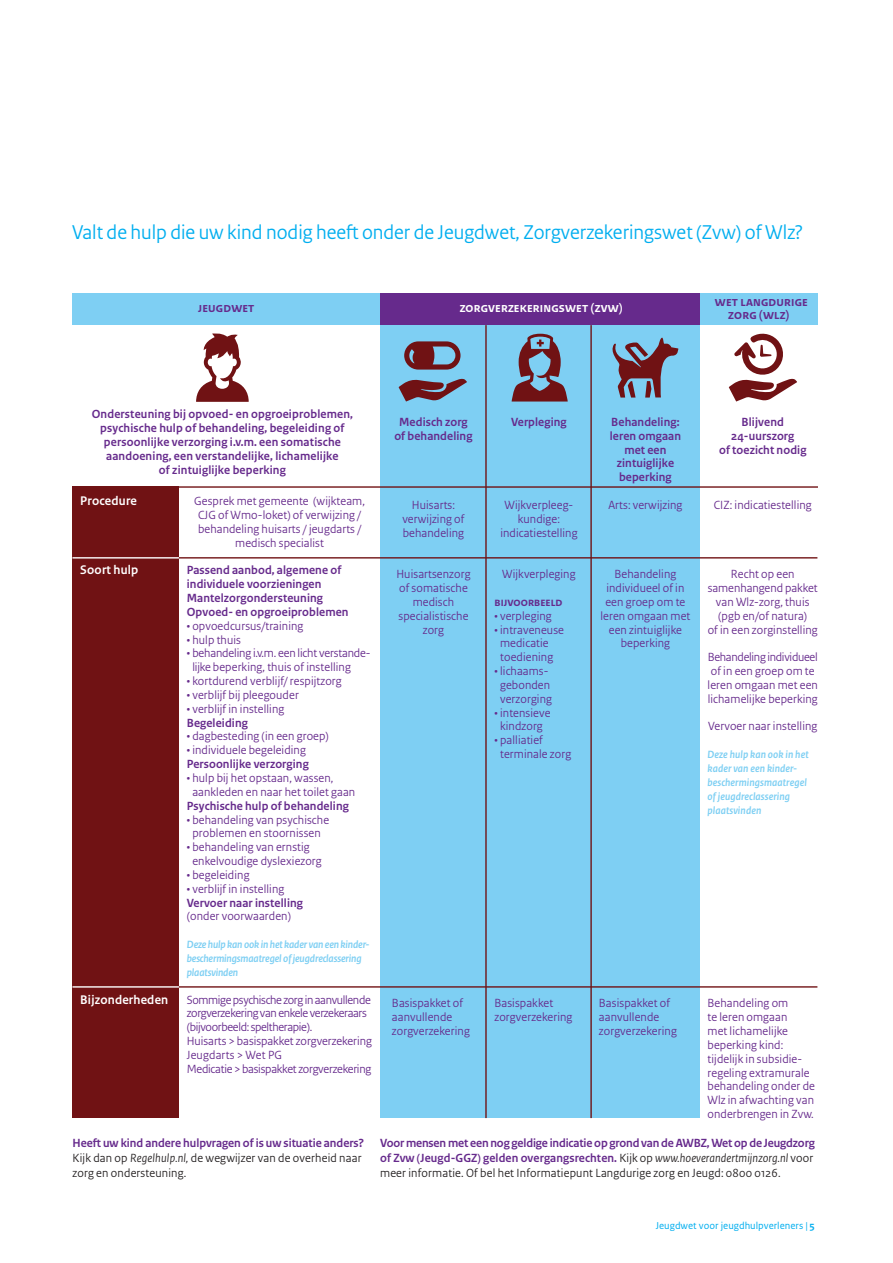
<style>
.page{position:relative;width:893px;height:1263px;background:#fff}
.page>*{position:absolute;margin:0;border:0;box-sizing:border-box;transform-origin:0 0}
.t1{font:21px "Rijksoverheid Sans Heading";color:#00aeef}
.t2{font:700 13.8px/12.5px "Rijksoverheid Sans Heading";letter-spacing:.075em;color:#662a8c;text-align:center}
.t3{font:700 13.8px "Rijksoverheid Sans Heading";letter-spacing:.045em;color:#fff}
.t4{font:700 13.2px "Rijksoverheid Sans Heading";letter-spacing:.015em;color:#fff}
.t5{font:12.45px/13.8px "Rijksoverheid Sans Heading";letter-spacing:.01em;color:#662a8c;text-align:center}
.t6{font:700 12.45px/13.8px "Rijksoverheid Sans Heading";letter-spacing:.01em;color:#662a8c;text-align:center}
.t7{font:700 12.45px/15.1px "Rijksoverheid Sans Heading";letter-spacing:-.01em;color:#662a8c}
.t8{font:12.45px/13.8px "Rijksoverheid Sans Heading";letter-spacing:-.025em;color:#662a8c}
.t9{font:12.45px/15.1px "Rijksoverheid Sans Heading";letter-spacing:.015em;color:#231f20}
.t10{font:12.45px/13.8px "Rijksoverheid Sans Heading";letter-spacing:-.01em;color:#662a8c}
.t11{font:italic 700 11.1px/13.8px "Rijksoverheid Sans Heading";color:#7ecff3}
.t12{font:10.5px "Rijksoverheid Sans Text";color:#00aeef}
.s1{font-weight:700;color:#662a8c}
.s2{font-style:italic}
.s3{font-weight:400;color:#231f20}
.s4{font-weight:400;font-style:italic;color:#231f20}
.s5{font-weight:700}
</style>
<div class="page">
<div style="left:72px;top:486px;width:107px;height:632px;background:#701214"></div>
<div style="left:380px;top:296px;width:320px;height:822px;background:#7ecff3"></div>
<div style="left:72px;top:294px;width:308px;height:31px;background:#7ecff3"></div>
<div style="left:700px;top:294px;width:118px;height:31px;background:#7ecff3"></div>
<svg style="left:512px;top:334px;width:56px;height:67px"></svg>
<svg style="left:612px;top:338px;width:67px;height:60px"></svg>
<svg style="left:196px;top:333px;width:53px;height:69px"></svg>
<hr style="left:179px;top:486px;width:639px;height:2px;background:#701214">
<hr style="left:178px;top:557px;width:639px;height:1px;background:#701214">
<hr style="left:72px;top:557px;width:107px;height:1px;background:#fff">
<hr style="left:178px;top:986px;width:639px;height:1px;background:#701214">
<hr style="left:72px;top:986px;width:107px;height:1px;background:#fff">
<div style="left:380px;top:294px;width:320px;height:31px;background:#662a8c"></div>
<hr style="left:590px;top:325px;width:2px;height:793px;background:#701214">
<hr style="left:485px;top:325px;width:2px;height:793px;background:#701214">
<svg style="left:399px;top:378px;width:68px;height:23px"></svg>
<svg style="left:404px;top:341px;width:56px;height:29px"></svg>
<svg style="left:729px;top:333px;width:68px;height:68px"></svg>
<h1 class="t1" style="left:72px;top:220px;width:732px">Valt de hulp die uw kind nodig heeft onder de Jeugdwet, Zorgverzekeringswet (Zvw) of Wlz?</h1>
<p class="t2" style="left:198px;top:302px;width:58px">jeugdwet</p>
<p class="t2" style="left:715px;top:296px;width:94px">wet langdurige zorg (wlz)</p>
<p class="t3" style="left:460px;top:300px;width:164px">zorgverzekeringswet (zvw)</p>
<p class="t6" style="left:92px;top:407px;width:263px">Ondersteuning bij opvoed- en opgroeiproblemen, psychische hulp of behandeling, begeleiding of persoonlijke verzorging i.v.m. een somatische aandoening, een verstandelijke, lichamelijke<br>of zintuiglijke beperking</p>
<p class="t4" style="left:80px;top:493px;width:58px">Procedure</p>
<p class="t4" style="left:80px;top:563px;width:60px">Soort hulp</p>
<p class="t4" style="left:80px;top:992px;width:89px">Bijzonderheden</p>
<p class="t5" style="left:194px;top:494px;width:172px">Gesprek met gemeente (wijkteam,<br>CJG of Wmo-loket) of verwijzing / behandeling huisarts / jeugdarts / medisch specialist</p>
<p class="t6" style="left:187px;top:564px;width:163px;text-align:left">Passend aanbod, algemene of individuele voorzieningen<br>Mantelzorgondersteuning<br>Opvoed- en opgroeiproblemen</p>
<p class="t5" style="left:187px;top:619px;width:118px">• opvoedcursus/training</p>
<p class="t5" style="left:187px;top:633px;width:56px">• hulp thuis</p>
<p class="t10" style="left:192px;top:647px;width:180px;text-indent:-6px">• behandeling i.v.m. een licht verstande&shy;lijke beperking, thuis of instelling</p>
<p class="t5" style="left:187px;top:674px;width:156px">• kortdurend verblijf/ respijtzorg</p>
<p class="t5" style="left:187px;top:688px;width:114px">• verblijf bij pleegouder</p>
<p class="t5" style="left:187px;top:702px;width:99px">• verblijf in instelling</p>
<p class="t6" style="left:187px;top:716px;width:63px">Begeleiding</p>
<p class="t5" style="left:187px;top:730px;width:144px">• dagbesteding (in een groep)</p>
<p class="t5" style="left:187px;top:743px;width:121px">• individuele begeleiding</p>
<p class="t6" style="left:187px;top:757px;width:123px">Persoonlijke verzorging</p>
<p class="t5" style="left:192px;top:771px;width:164px;text-align:left;text-indent:-6px">• hulp bij het opstaan, wassen, aankleden en naar het toilet gaan</p>
<p class="t6" style="left:187px;top:799px;width:164px">Psychische hulp of behandeling</p>
<p class="t5" style="left:187px;top:813px;width:144px">• behandeling van psychische problemen en stoornissen</p>
<p class="t5" style="left:192px;top:840px;width:131px;text-align:left;text-indent:-6px">• behandeling van ernstig enkelvoudige dyslexiezorg</p>
<p class="t5" style="left:187px;top:868px;width:64px">• begeleiding</p>
<p class="t5" style="left:187px;top:882px;width:99px">• verblijf in instelling</p>
<p class="t6" style="left:187px;top:896px;width:118px">Vervoer naar instelling</p>
<p class="t5" style="left:187px;top:910px;width:106px">(onder voorwaarden)</p>
<p class="t11" style="left:187px;top:938px;width:184px">Deze hulp kan ook in het kader van een kinder&shy;beschermingsmaatregel of jeugdreclassering plaatsvinden</p>
<p class="t8" style="left:187px;top:993px;width:187px">Sommige psychische zorg in aanvullende zorgverzekering van enkele verzekeraars (bijvoorbeeld: speltherapie).<br>Huisarts &gt; basispakket zorgverzekering Jeugdarts &gt; Wet PG<br>Medicatie &gt; basispakket zorgverzekering</p>
<p class="t6" style="left:394px;top:415px;width:80px">Medisch zorg of behandeling</p>
<p class="t5" style="left:402px;top:498px;width:64px">Huisarts: verwijzing of behandeling</p>
<p class="t5" style="left:396px;top:567px;width:76px">Huisartsenzorg of somatische medisch specialistische zorg</p>
<p class="t5" style="left:392px;top:996px;width:79px;text-align:left">Basispakket of aanvullende zorgverzekering</p>
<p class="t6" style="left:511px;top:415px;width:57px">Verpleging</p>
<p class="t5" style="left:500px;top:498px;width:79px">Wijkverpleeg&shy;kundige: indicatiestelling</p>
<p class="t5" style="left:502px;top:567px;width:75px">Wijkverpleging</p>
<p class="t6" style="left:495px;top:595px;width:69px">bijvoorbeeld</p>
<p class="t5" style="left:495px;top:609px;width:59px">• verpleging</p>
<p class="t5" style="left:500px;top:623px;width:65px;text-align:left;text-indent:-6px">• intraveneuse medicatie toediening</p>
<p class="t5" style="left:495px;top:664px;width:59px">• lichaams&shy;gebonden verzorging</p>
<p class="t5" style="left:495px;top:706px;width:57px">• intensieve kindzorg</p>
<p class="t5" style="left:500px;top:733px;width:73px;text-align:left;text-indent:-6px">• palliatief terminale zorg</p>
<p class="t6" style="left:610px;top:415px;width:73px">Behandeling: leren omgaan met een zintuiglijke beperking</p>
<p class="t5" style="left:608px;top:498px;width:76px">Arts: verwijzing</p>
<p class="t6" style="left:719px;top:415px;width:89px">Blijvend<br>24-uurszorg<br>of toezicht nodig</p>
<p class="t5" style="left:714px;top:498px;width:99px">CIZ: indicatiestelling</p>
<p class="t5" style="left:600px;top:567px;width:91px">Behandeling individueel of in een groep om te leren omgaan met een zintuiglijke beperking</p>
<p class="t5" style="left:708px;top:567px;width:112px">Recht op een samenhangend pakket van Wlz-zorg, thuis (pgb en/of natura)<br>of in een zorginstelling</p>
<p class="t5" style="left:708px;top:650px;width:112px;text-align:left">Behandeling individueel of in een groep om te leren omgaan met een lichamelijke beperking</p>
<p class="t5" style="left:708px;top:720px;width:111px">Vervoer naar instelling</p>
<p class="t11" style="left:707px;top:748px;width:103px">Deze hulp kan ook in het kader van een kinder&shy;beschermingsmaatregel of jeugdreclassering plaatsvinden</p>
<p class="t5" style="left:495px;top:996px;width:79px;text-align:left">Basispakket zorgverzekering</p>
<p class="t5" style="left:599px;top:996px;width:79px;text-align:left">Basispakket of aanvullende zorgverzekering</p>
<p class="t5" style="left:707px;top:996px;width:109px;text-align:left">Behandeling om<br>te leren omgaan<br>met lichamelijke beperking kind: tijdelijk in subsidie&shy;regeling extramurale behandeling onder de<br>Wlz in afwachting van onderbrengen in Zvw.</p>
<p class="t9" style="left:72px;top:1135px;width:293px"><span class="s1">Heeft uw kind andere hulpvragen of is uw situatie anders?<br></span>Kijk dan op <span class="s2">Regelhulp.nl,</span> de wegwijzer van de overheid naar zorg en ondersteuning.</p>
<p class="t7" style="left:380px;top:1135px;width:436px">Voor mensen met een nog geldige indicatie op grond van de AWBZ, Wet op de Jeugdzorg of Zvw (Jeugd-GGZ) gelden overgangsrechten. <span class="s3">Kijk op</span> <span class="s4">www.hoeverandertmijnzorg.nl</span> <span class="s3">voor meer informatie. Of bel het Informatiepunt Langdurige zorg en Jeugd: 0800 0126.</span></p>
<p class="t12" style="left:656px;top:1220px;width:161px">Jeugdwet voor jeugdhulpverleners | <span class="s5">5</span></p>
</div>
